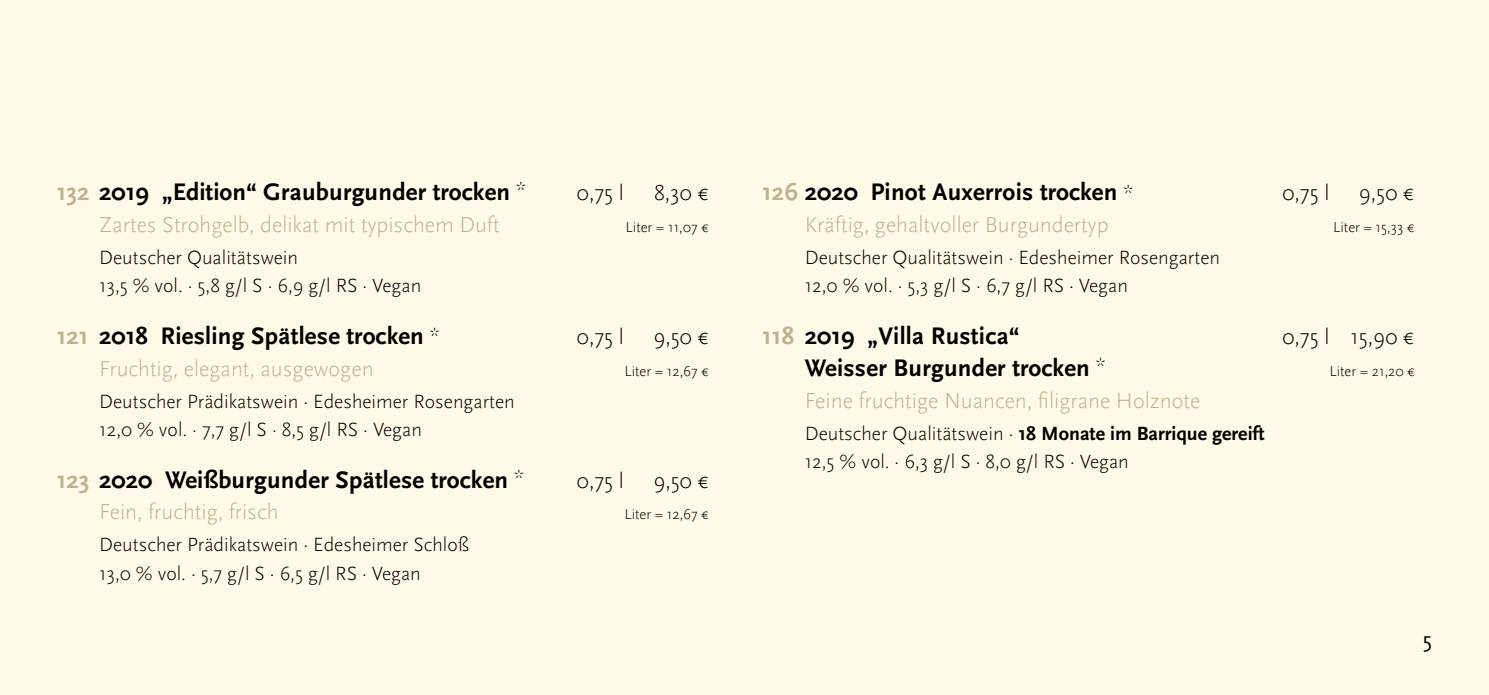
<style>
.page{position:relative;width:1489px;height:695px;background:#fff}
.page>*{position:absolute;margin:0;border:0;box-sizing:border-box;transform-origin:0 0}
.t1{font:700 25px "Scala Sans Pro";letter-spacing:.01em;color:#000}
.t2{font:300 22.5px "Scala Sans Pro";color:#beb18f}
.t3{font:300 22.5px "Scala Sans Pro";color:#000}
.t4{font:22.5px "Scala Sans Pro";color:#000}
.t5{font:300 20px/28.2px "Scala Sans Pro";color:#000}
.t6{font:300 15px "Scala Sans Pro";color:#000}
.s1{color:#beb18f}
.s2{font-weight:300;font-size:20px}
.s3{font-weight:700}
</style>
<div class="page">
<div style="left:0;top:0;width:1488px;height:694px;background:#fffae7"></div>
<p class="t1" style="left:57px;top:177px;width:471px"><span class="s1">132</span> 2019 „Edition“ Grauburgunder trocken <sup>*</sup></p>
<p class="t3" style="left:576px;top:180px;width:49px">0,75 l</p>
<p class="t3" style="left:654px;top:180px;width:56px">8,30 €</p>
<p class="t2" style="left:99px;top:212px;width:402px">Zartes Strohgelb, delikat mit typischem Duft</p>
<p class="t6" style="left:625px;top:219px;width:85px">Liter = 11,07 €</p>
<p class="t5" style="left:99px;top:243px;width:323px">Deutscher Qualitätswein<br>13,5 % vol. · 5,8 g/l S · 6,9 g/l RS · Vegan</p>
<p class="t1" style="left:57px;top:321px;width:384px"><span class="s1">121</span> 2018 Riesling Spätlese trocken <span class="s2">*</span></p>
<p class="t3" style="left:576px;top:324px;width:49px">0,75 l</p>
<p class="t3" style="left:653px;top:324px;width:57px">9,50 €</p>
<p class="t2" style="left:99px;top:355px;width:276px">Fruchtig, elegant, ausgewogen</p>
<p class="t6" style="left:624px;top:362px;width:86px">Liter = 12,67 €</p>
<p class="t5" style="left:99px;top:387px;width:417px">Deutscher Prädikatswein · Edesheimer Rosengarten<br>12,0 % vol. · 7,7 g/l S · 8,5 g/l RS · Vegan</p>
<p class="t1" style="left:57px;top:464px;width:469px"><span class="s1">123</span> 2020 Weißburgunder Spätlese trocken <sup>*</sup></p>
<p class="t3" style="left:576px;top:467px;width:49px">0,75 l</p>
<p class="t3" style="left:653px;top:467px;width:57px">9,50 €</p>
<p class="t2" style="left:99px;top:499px;width:181px">Fein, fruchtig, frisch</p>
<p class="t6" style="left:624px;top:506px;width:86px">Liter = 12,67 €</p>
<p class="t5" style="left:99px;top:530px;width:371px">Deutscher Prädikatswein · Edesheimer Schloß<br>13,0 % vol. · 5,7 g/l S · 6,5 g/l RS · Vegan</p>
<p class="t1" style="left:762px;top:177px;width:372px"><span class="s1">126</span> 2020 Pinot Auxerrois trocken <span class="s2">*</span></p>
<p class="t3" style="left:1281px;top:180px;width:49px">0,75 l</p>
<p class="t3" style="left:1358px;top:180px;width:57px">9,50 €</p>
<p class="t2" style="left:804px;top:212px;width:305px">Kräftig, gehaltvoller Burgundertyp</p>
<p class="t6" style="left:1333px;top:219px;width:83px">Liter = 15,33 €</p>
<p class="t5" style="left:804px;top:243px;width:417px">Deutscher Qualitätswein · Edesheimer Rosengarten<br>12,0 % vol. · 5,3 g/l S · 6,7 g/l RS · Vegan</p>
<p class="t1" style="left:762px;top:321px;width:259px"><span class="s1">118</span> 2019 „Villa Rustica“</p>
<p class="t3" style="left:1281px;top:324px;width:134px">0,75 l 15,90 €</p>
<p class="t1" style="left:804px;top:353px;width:302px">Weisser Burgunder trocken <sup>*</sup></p>
<p class="t6" style="left:1329px;top:362px;width:87px">Liter = 21,20 €</p>
<p class="t2" style="left:804px;top:387px;width:397px">Feine fruchtige Nuancen, filigrane Holznote</p>
<p class="t5" style="left:804px;top:419px;width:461px">Deutscher Qualitätswein · <span class="s3">18 Monate im Barrique gereift<br></span>12,5 % vol. · 6,3 g/l S · 8,0 g/l RS · Vegan</p>
<p class="t4" style="left:1422px;top:626px;width:11px">5</p>
</div>
